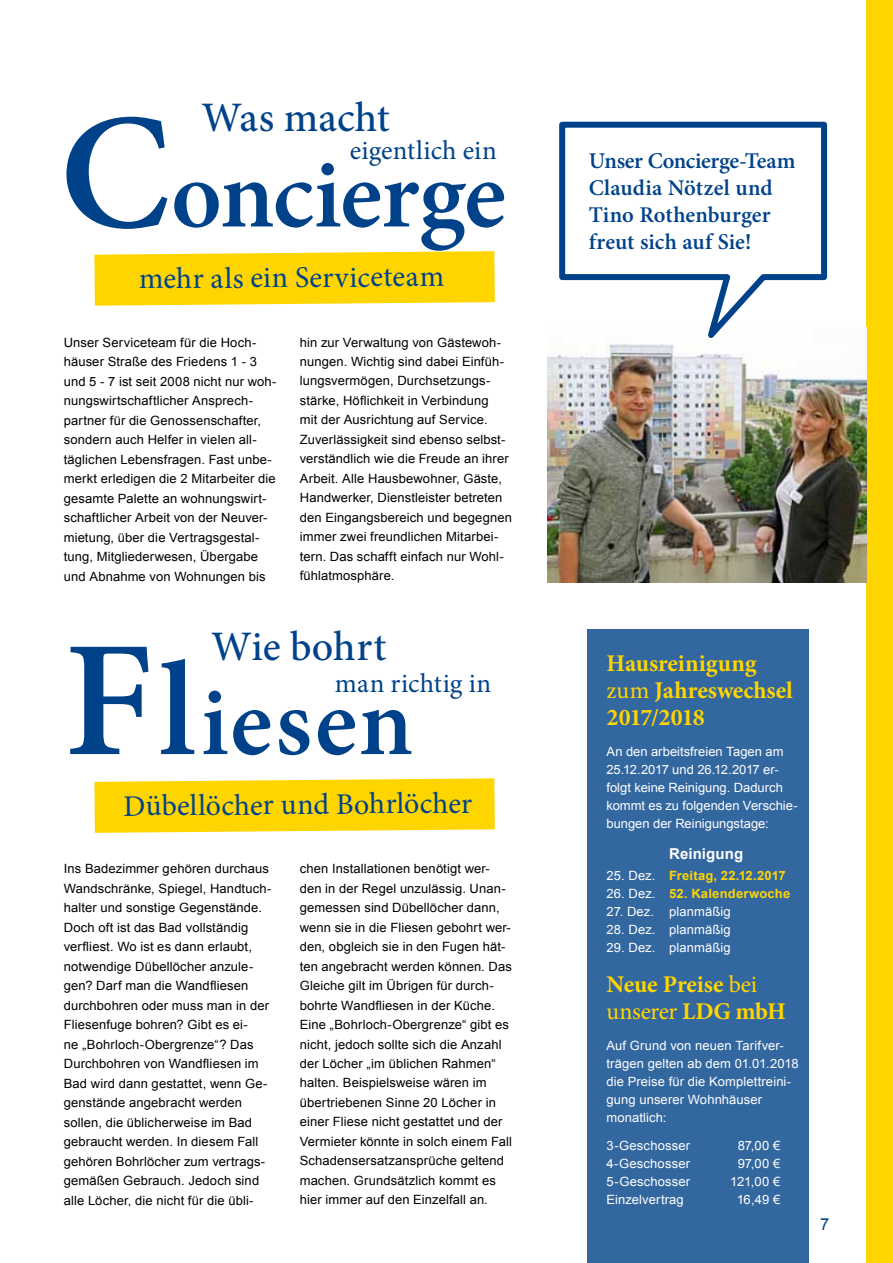
<style>
.page{position:relative;width:893px;height:1263px;background:#fff}
.page>*{position:absolute;margin:0;border:0;box-sizing:border-box;transform-origin:0 0}
.t1{font:600 97.5px "Minion Pro";letter-spacing:-.005em;color:#004289}
.t2{font:500 42px "Minion Pro";color:#004289}
.t3{font:30px "Minion Pro";letter-spacing:-.005em;color:#004289}
.t4{font:27px "Minion Pro";letter-spacing:.005em;color:#004289}
.t5{font:700 24px/27px "Minion Pro";letter-spacing:-.005em;color:#ffd500}
.t6{font:600 22.5px/27px "Minion Pro";letter-spacing:-.005em;color:#004289}
.t7{font:16.5px "Arial";color:#004289}
.t8{font:700 15px "Arial";letter-spacing:.005em;color:#fff}
.t9{font:12.75px/19.5px "Arial";letter-spacing:.01em;color:#000}
.t10{font:12.75px/18px "Arial";letter-spacing:.005em;color:#fff}
.t11{font:700 12.75px "Arial";letter-spacing:.015em;color:#ffd500}
.s1{font-size:165px}
.s2{font-size:135px}
.s3{font-weight:400}
</style>
<div class="page">
<div style="left:867px;top:0;width:26px;height:1263px;background:#ffd500"></div>
<img style="left:547px;top:356px;width:320px;height:226px">
<div style="left:587px;top:630px;width:222px;height:633px;background:#3367a0"></div>
<svg style="left:94px;top:778px;width:401px;height:55px;background:#ffd812"></svg>
<svg style="left:94px;top:251px;width:401px;height:55px;background:#ffd812"></svg>
<svg style="left:556px;top:121px;width:274px;height:237px"></svg>
<h2 class="t2" style="left:201px;top:89px;width:190px">Was macht</h2>
<h3 class="t4" style="left:350px;top:132px;width:148px">eigentlich ein</h3>
<h1 class="t1" style="left:60px;top:128px;width:448px"><span class="s1">C</span>oncierge</h1>
<h3 class="t3" style="left:139px;top:257px;width:307px">mehr als ein Serviceteam</h3>
<p class="t9" style="left:64px;top:332px;width:214px">Unser Serviceteam für die Hoch&shy;häuser Straße des Friedens 1 - 3 und 5 - 7 ist seit 2008 nicht nur woh&shy;nungswirtschaftlicher Ansprech&shy;partner für die Genossenschafter, sondern auch Helfer in vielen all&shy;täglichen Lebensfragen. Fast unbe&shy;merkt erledigen die 2 Mitarbeiter die gesamte Palette an wohnungswirt&shy;schaftlicher Arbeit von der Neuver&shy;mietung, über die Vertragsgestal&shy;tung, Mitgliederwesen, Übergabe und Abnahme von Wohnungen bis</p>
<p class="t9" style="left:300px;top:332px;width:214px">hin zur Verwaltung von Gästewoh&shy;nungen. Wichtig sind dabei Einfüh&shy;lungsvermögen, Durchsetzungs&shy;stärke, Höflichkeit in Verbindung<br>mit der Ausrichtung auf Service.<br>Zuverlässigkeit sind ebenso selbst&shy;verständlich wie die Freude an ihrer Arbeit. Alle Hausbewohner, Gäste, Handwerker, Dienstleister betreten den Eingangsbereich und begegnen immer zwei freundlichen Mitarbei&shy;tern. Das schafft einfach nur Wohl&shy;fühlatmosphäre.</p>
<h2 class="t2" style="left:211px;top:619px;width:177px">Wie bohrt</h2>
<h3 class="t4" style="left:335px;top:665px;width:158px">man richtig in</h3>
<h1 class="t1" style="left:64px;top:655px;width:351px"><span class="s1">F</span><span class="s2">l</span>iesen</h1>
<h3 class="t3" style="left:123px;top:784px;width:351px">Dübellöcher und Bohrlöcher</h3>
<p class="t9" style="left:64px;top:859px;width:209px">Ins Badezimmer gehören durchaus<br>Wandschränke, Spiegel, Handtuch&shy;halter und sonstige Gegenstände.<br>Doch oft ist das Bad vollständig verfliest. Wo ist es dann erlaubt, notwendige Dübellöcher anzule&shy;gen? Darf man die Wandfliesen durchbohren oder muss man in der<br>Fliesenfuge bohren? Gibt es ei-<br>ne „Bohrloch-Obergrenze“? Das<br>Durchbohren von Wandfliesen im<br>Bad wird dann gestattet, wenn Ge&shy;genstände angebracht werden sollen, die üblicherweise im Bad gebraucht werden. In diesem Fall gehören Bohrlöcher zum vertrags&shy;gemäßen Gebrauch. Jedoch sind alle Löcher, die nicht für die übli-</p>
<p class="t9" style="left:300px;top:859px;width:214px">chen Installationen benötigt wer&shy;den in der Regel unzulässig. Unan&shy;gemessen sind Dübellöcher dann, wenn sie in die Fliesen gebohrt wer&shy;den, obgleich sie in den Fugen hät&shy;ten angebracht werden können. Das Gleiche gilt im Übrigen für durch&shy;bohrte Wandfliesen in der Küche.<br>Eine „Bohrloch-Obergrenze“ gibt es nicht, jedoch sollte sich die Anzahl der Löcher „im üblichen Rahmen“ halten. Beispielsweise wären im übertriebenen Sinne 20 Löcher in einer Fliese nicht gestattet und der Vermieter könnte in solch einem Fall Schadensersatzansprüche geltend machen. Grundsätzlich kommt es hier immer auf den Einzelfall an.</p>
<h3 class="t6" style="left:589px;top:147px;width:208px">Unser Concierge-Team<br>Claudia Nötzel und<br>Tino Rothenburger freut sich auf Sie!</h3>
<h3 class="t5" style="left:606px;top:650px;width:188px">Hausreinigung <span class="s3">zum</span> Jahreswechsel<br>2017/2018</h3>
<p class="t10" style="left:606px;top:743px;width:193px">An den arbeitsfreien Tagen am<br>25.12.2017 und 26.12.2017 er&shy;folgt keine Reinigung. Dadurch kommt es zu folgenden Verschie&shy;bungen der Reinigungstage:</p>
<p class="t10" style="left:606px;top:866px;width:50px">25. Dez.</p>
<p class="t10" style="left:606px;top:884px;width:51px">26. Dez.</p>
<p class="t10" style="left:606px;top:902px;width:49px">27. Dez.</p>
<p class="t10" style="left:606px;top:920px;width:51px">28. Dez.</p>
<p class="t10" style="left:606px;top:938px;width:50px">29. Dez.</p>
<p class="t8" style="left:669px;top:843px;width:76px">Reinigung</p>
<p class="t11" style="left:669px;top:867px;width:118px">Freitag, 22.12.2017</p>
<p class="t11" style="left:669px;top:885px;width:123px">52. Kalenderwoche</p>
<p class="t10" style="left:669px;top:902px;width:63px;text-align:justify">planmäßig planmäßig planmäßig</p>
<h3 class="t5" style="left:606px;top:971px;width:181px">Neue Preise <span class="s3">bei unserer</span> LDG mbH</h3>
<p class="t10" style="left:606px;top:1037px;width:194px">Auf Grund von neuen Tarifver&shy;trägen gelten ab dem 01.01.2018 die Preise für die Komplettreini&shy;gung unserer Wohnhäuser monatlich:</p>
<p class="t10" style="left:606px;top:1137px;width:85px;text-align:justify">3-Geschosser 4-Geschosser 5-Geschosser Einzelvertrag</p>
<p class="t10" style="left:730px;top:1137px;width:52px;text-align:center">87,00 €<br>97,00 €<br>121,00 €<br>16,49 €</p>
<p class="t7" style="left:820px;top:1214px;width:11px">7</p>
</div>
